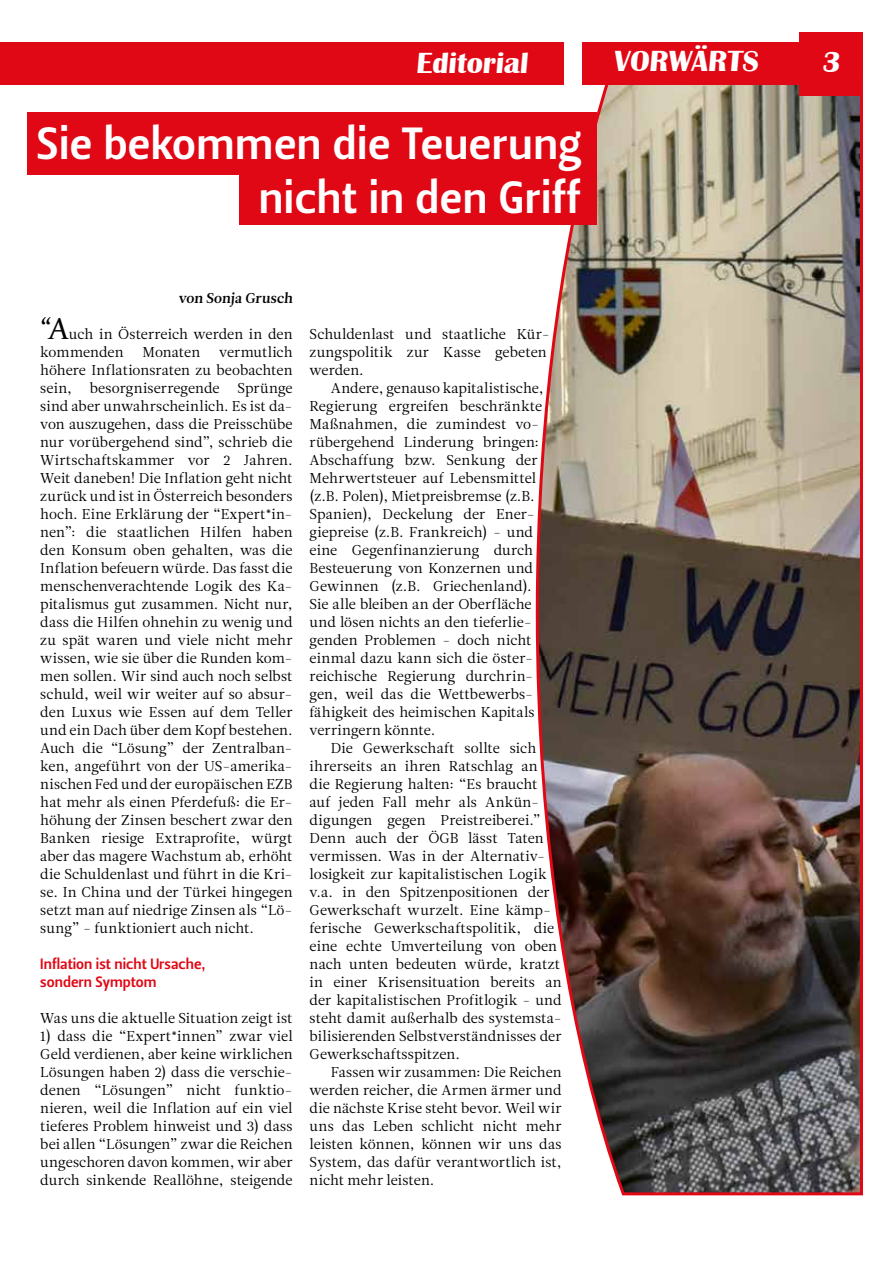
<style>
.page{position:relative;width:893px;height:1263px;background:#fff}
.page>*{position:absolute;margin:0;border:0;box-sizing:border-box;transform-origin:0 0}
.t1{font:45px/54px "Leitura Sans Grot 3";letter-spacing:.01em;color:#fff;text-align:right}
.t2{font:700 30px "Britannic";color:#fff}
.t3{font:15px/18px "Leitura Sans Grot 3";color:#e10816}
.t4{font:14.25px/18px "Leitura News Roman 1";color:#000}
.t5{font:14.25px "Leitura News Roman 3";color:#000}
.s1{font-family:"Constantia";font-size:30px}
</style>
<div class="page">
<img style="left:534px;top:85px;width:329px;height:1111px">
<div style="left:0;top:42px;width:799px;height:43px;background:#e10816"></div>
<div style="left:799px;top:32px;width:64px;height:64px;background:#e10816"></div>
<div style="left:564px;top:42px;width:17px;height:43px;background:#fff"></div>
<div style="left:27px;top:113px;width:569px;height:62px;background:#e10816"></div>
<div style="left:239px;top:172px;width:357px;height:53px;background:#e10816"></div>
<h2 class="t2" style="left:416px;top:46px;width:116px">Editorial</h2>
<h2 class="t2" style="left:613px;top:44px;width:149px">VORWÄRTS</h2>
<h2 class="t2" style="left:822px;top:45px;width:23px">3</h2>
<h1 class="t1" style="left:37px;top:117px;width:546px">Sie bekommen die Teuerung nicht in den Griff</h1>
<p class="t5" style="left:178px;top:290px;width:117px">von Sonja Grusch</p>
<p class="t4" style="left:40px;top:325px;width:254px"><span class="s1">“A</span>uch in Österreich werden in den kommenden</p>
<p class="t4" style="left:40px;top:343px;width:254px;text-align:justify;text-indent:179px">vermutlich höhere Inflationsraten zu beobachten sein, besorgniserregende Sprünge sind aber unwahrscheinlich. Es ist da&shy;von auszugehen, dass die Preisschübe nur vorübergehend sind”, schrieb die Wirtschaftskammer vor 2 Jahren.<br>Weit daneben! Die Inflation geht nicht zurück und ist in Österreich besonders hoch. Eine Erklärung der “Expert*in&shy;nen”: die staatlichen Hilfen haben den Konsum oben gehalten, was die Inflation befeuern würde. Das fasst die menschenverachtende Logik des Ka&shy;pitalismus gut zusammen. Nicht nur, dass die Hilfen ohnehin zu wenig und zu spät waren und viele nicht mehr wissen, wie sie über die Runden kom&shy;men sollen. Wir sind auch noch selbst schuld, weil wir weiter auf so absur&shy;den Luxus wie Essen auf dem Teller und ein Dach über dem Kopf bestehen.<br>Auch die “Lösung” der Zentralban&shy;ken, angeführt von der US-amerika&shy;nischen Fed und der europäischen EZB hat mehr als einen Pferdefuß: die Er&shy;höhung der Zinsen beschert zwar den Banken riesige Extraprofite, würgt aber das magere Wachstum ab, erhöht die Schuldenlast und führt in die Kri&shy;se. In China und der Türkei hingegen setzt man auf niedrige Zinsen als “Lö&shy;sung” - funktioniert auch nicht.</p>
<p class="t3" style="left:40px;top:955px;width:167px">Inflation ist nicht Ursache, sondern Symptom</p>
<p class="t4" style="left:40px;top:1009px;width:254px">Was uns die aktuelle Situation zeigt ist</p>
<p class="t4" style="left:40px;top:1027px;width:254px;text-align:justify">1) dass die “Expert*innen” zwar viel Geld verdienen, aber keine wirklichen Lösungen haben 2) dass die verschie&shy;denen “Lösungen” nicht funktio&shy;nieren, weil die Inflation auf ein viel tieferes Problem hinweist und 3) dass bei allen “Lösungen” zwar die Reichen ungeschoren davon kommen, wir aber durch sinkende Reallöhne, steigende</p>
<p class="t4" style="left:143px;top:343px;width:59px">Monaten</p>
<p class="t4" style="left:310px;top:325px;width:241px">Schuldenlast und staatliche Kür&shy;zungspolitik zur Kasse gebeten werden.</p>
<p class="t4" style="left:310px;top:379px;width:236px;text-indent:21px">Andere, genauso kapitalistische,<br>Regierung ergreifen beschränkte<br>Maßnahmen, die zumindest vo&shy;rübergehend Linderung bringen:<br>Abschaffung bzw. Senkung der<br>Mehrwertsteuer auf Lebensmittel (z.B. Polen), Mietpreisbremse (z.B.<br>Spanien), Deckelung der Ener&shy;giepreise (z.B. Frankreich) - und eine Gegenfinanzierung durch<br>Besteuerung von Konzernen und<br>Gewinnen (z.B. Griechenland).<br>Sie alle bleiben an der Oberfläche und lösen nichts an den tieferlie&shy;genden Problemen - doch nicht einmal dazu kann sich die öster&shy;reichische Regierung durchrin&shy;gen, weil das die Wettbewerbs&shy;fähigkeit des heimischen Kapitals verringern könnte.</p>
<p class="t4" style="left:310px;top:739px;width:254px;text-indent:21px">Die Gewerkschaft sollte sich ihrerseits an ihren Ratschlag an<br>die Regierung halten: “Es braucht auf jeden Fall mehr als Ankün&shy;digungen gegen Preistreiberei.” Denn auch der ÖGB lässt Taten vermissen. Was in der Alternativ&shy;losigkeit zur kapitalistischen Logik v.a. in den Spitzenpositionen der Gewerkschaft wurzelt. Eine kämp&shy;ferische Gewerkschaftspolitik, die eine echte Umverteilung von oben nach unten bedeuten würde, kratzt in einer Krisensituation bereits an der kapitalistischen Profitlogik - und steht damit außerhalb des systemsta&shy;bilisierenden Selbstverständnisses der Gewerkschaftsspitzen.</p>
<p class="t4" style="left:310px;top:1063px;width:254px;text-align:justify;text-indent:21px">Fassen wir zusammen: Die Reichen werden reicher, die Armen ärmer und die nächste Krise steht bevor. Weil wir uns das Leben schlicht nicht mehr leisten können, können wir uns das System, das dafür verantwortlich ist, nicht mehr leisten.</p>
</div>
